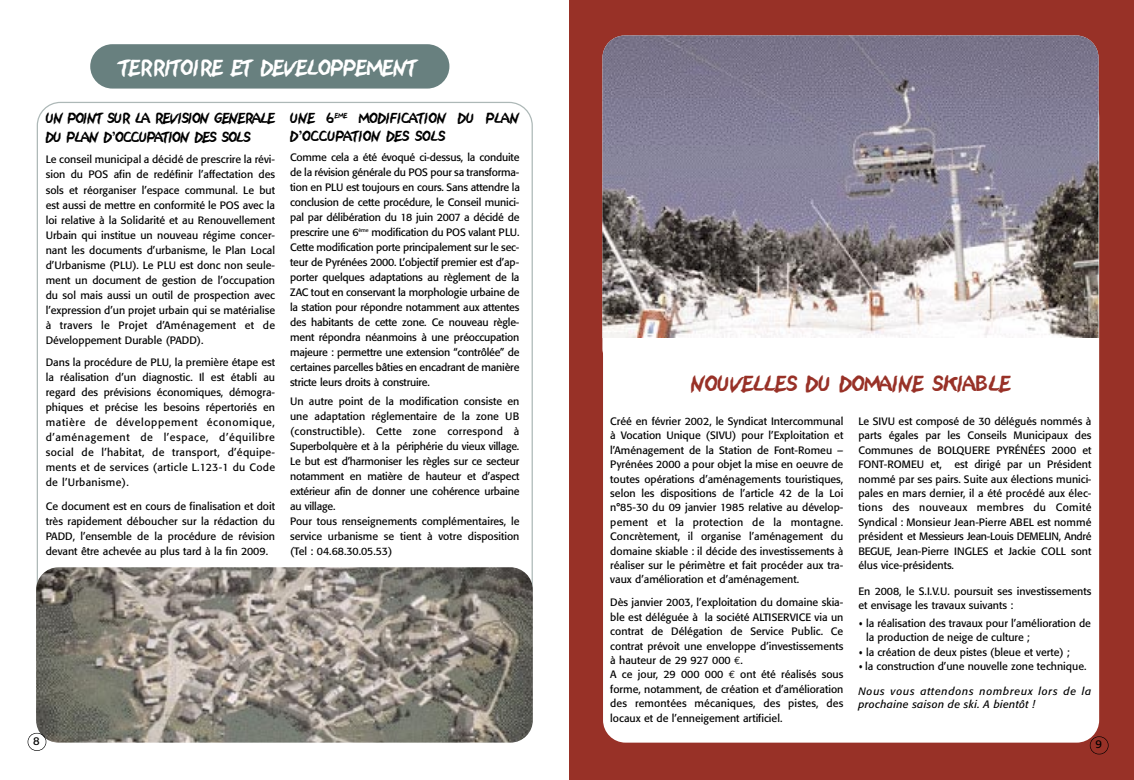
<style>
.page{position:relative;width:1134px;height:780px;background:#fff}
.page>*{position:absolute;margin:0;border:0;box-sizing:border-box;transform-origin:0 0}
.t1{font:18.75px "Sand";color:#983127}
.t2{font:18.75px "Sand";color:#fff}
.t3{font:12.5px/18.8px "Sand";letter-spacing:-.035em;color:#000}
.t4{font:12.5px/17.5px "Sand";color:#000}
.t5{font:11.25px "Formata";color:#000}
.t6{font:10.62px/15px "Formata";color:#000;text-align:justify}
.t7{font:italic 10.62px/12.5px "Formata";letter-spacing:.07em;color:#000}
.s1{font-family:"Euro Mono"}
.s2{font-family:"Optima";font-size:9.62px}
</style>
<div class="page">
<div style="left:569px;top:0;width:565px;height:780px;background:#983127"></div>
<div style="left:603px;top:95px;width:496px;height:647px;background:#fff;border-radius:22px"></div>
<div style="left:602px;top:35px;width:496px;height:336px;background:#fff;border-radius:22px"></div>
<img style="left:602px;top:35px;width:496px;height:302px">
<div style="left:1090px;top:736px;width:18px;height:18px;border:1px solid #000;border-radius:9px"></div>
<svg style="left:37px;top:102px;width:496px;height:639px"></svg>
<div style="left:46px;top:113px;width:473px;height:449px;background:#fff"></div>
<img style="left:36px;top:567px;width:497px;height:175px;border-radius:23px">
<div style="left:28px;top:732px;width:18px;height:18px;border:1px solid #000;border-radius:9px"></div>
<div style="left:90px;top:44px;width:359px;height:45px;background:#68807f;border-radius:22px"></div>
<p class="t2" style="left:120px;top:57px;width:298px">TERRITOIRE ET DEVELOPPEMENT</p>
<p class="t3" style="left:46px;top:110px;width:231px">UN POINT SUR LA REVISION GENERALE<br>DU PLAN D’OCCUPATION DES SOLS</p>
<p class="t6" style="left:46px;top:152px;width:231px">Le conseil municipal a décidé de prescrire la révi&shy;sion du POS afin de redéfinir l’affectation des sols et réorganiser l’espace communal. Le but est aussi de mettre en conformité le POS avec la loi relative à la Solidarité et au Renouvellement Urbain qui institue un nouveau régime concer&shy;nant les documents d’urbanisme, le Plan Local d’Urbanisme (PLU). Le PLU est donc non seule&shy;ment un document de gestion de l’occupation du sol mais aussi un outil de prospection avec l’expression d’un projet urbain qui se matérialise à travers le Projet d’Aménagement et de Développement Durable (PADD).</p>
<p class="t6" style="left:46px;top:355px;width:231px">Dans la procédure de PLU, la première étape est la réalisation d’un diagnostic. Il est établi au regard des prévisions économiques, démogra&shy;phiques et précise les besoins répertoriés en matière de développement économique, d’aménagement de l’espace, d’équilibre social de l’habitat, de transport, d’équipe&shy;ments et de services (article L.123-1 du Code de l’Urbanisme).</p>
<p class="t6" style="left:46px;top:498px;width:231px">Ce document est en cours de finalisation et doit très rapidement déboucher sur la rédaction du PADD, l’ensemble de la procédure de révision devant être achevée au plus tard à la fin 2009.</p>
<p class="t4" style="left:290px;top:110px;width:231px">UNE 6<sup>EME</sup> MODIFICATION DU PLAN<br>D’OCCUPATION DES SOLS</p>
<p class="t6" style="left:290px;top:150px;width:231px">Comme cela a été évoqué ci-dessus, la conduite de la révision générale du POS pour sa transforma&shy;tion en PLU est toujours en cours. Sans attendre la conclusion de cette procédure, le Conseil munici&shy;pal par délibération du 18 juin 2007 a décidé de prescrire une 6<sup>ème</sup> modification du POS valant PLU.<br>Cette modification porte principalement sur le sec&shy;teur de Pyrénées 2000. L’objectif premier est d’ap&shy;porter quelques adaptations au règlement de la ZAC tout en conservant la morphologie urbaine de la station pour répondre notamment aux attentes des habitants de cette zone. Ce nouveau règle&shy;ment répondra néanmoins à une préoccupation majeure : permettre une extension “contrôlée” de certaines parcelles bâties en encadrant de manière stricte leurs droits à construire.</p>
<p class="t6" style="left:290px;top:393px;width:231px;text-align:left">Un autre point de la modification consiste en une adaptation réglementaire de la zone UB (constructible). Cette zone correspond à Superbolquère et à la périphérie du vieux village.<br>Le but est d’harmoniser les règles sur ce secteur notamment en matière de hauteur et d’aspect extérieur afin de donner une cohérence urbaine au village.<br>Pour tous renseignements complémentaires, le service urbanisme se tient à votre disposition (Tel : 04.68.30.05.53)</p>
<p class="t5" style="left:33px;top:734px;width:8px">8</p>
<p class="t1" style="left:691px;top:374px;width:321px">NOUVELLES DU DOMAINE SKIABLE</p>
<p class="t6" style="left:610px;top:414px;width:235px;line-height:14.4px">Créé en février 2002, le Syndicat Intercommunal à Vocation Unique (SIVU) pour l’Exploitation et l’Aménagement de la Station de Font-Romeu – Pyrénées 2000 a pour objet la mise en oeuvre de toutes opérations d’aménagements touristiques, selon les dispositions de l’article 42 de la Loi n°85-30 du 09 janvier 1985 relative au dévelop&shy;pement et la protection de la montagne.<br>Concrètement, il organise l’aménagement du domaine skiable : il décide des investissements à réaliser sur le périmètre et fait procéder aux tra&shy;vaux d’amélioration et d’aménagement.</p>
<p class="t6" style="left:610px;top:595px;width:235px;line-height:14.4px;text-align:left">Dès janvier 2003, l’exploitation du domaine skia&shy;ble est déléguée à la société ALTISERVICE via un contrat de Délégation de Service Public. Ce contrat prévoit une enveloppe d’investissements à hauteur de 29 927 000 <span class="s1">€</span>.<br>A ce jour, 29 000 000 <span class="s1">€</span> ont été réalisés sous forme, notamment, de création et d’amélioration des remontées mécaniques, des pistes, des locaux et de l’enneigement artificiel.</p>
<p class="t6" style="left:858px;top:414px;width:235px;line-height:14.4px">Le SIVU est composé de 30 délégués nommés à parts égales par les Conseils Municipaux des Communes de BOLQUERE PYRÉNÉES 2000 et FONT-ROMEU et, est dirigé par un Président nommé par ses pairs. Suite aux élections munici&shy;pales en mars dernier, il a été procédé aux élec&shy;tions des nouveaux membres du Comité Syndical : Monsieur Jean-Pierre ABEL est nommé président et Messieurs Jean-Louis DEMELIN, André BEGUE, Jean-Pierre INGLES et Jackie COLL sont élus vice-présidents.</p>
<p class="t6" style="left:858px;top:583px;width:235px;line-height:14.4px">En 2008, le S.I.V.U. poursuit ses investissements et envisage les travaux suivants :</p>
<p class="t6" style="left:866px;top:616px;width:226px;line-height:14.4px;text-indent:-8px"><span class="s2">•</span> la réalisation des travaux pour l’amélioration de la production de neige de culture ;</p>
<p class="t6" style="left:858px;top:644px;width:213px"><span class="s2">•</span> la création de deux pistes (bleue et verte) ;</p>
<p class="t6" style="left:858px;top:659px;width:230px"><span class="s2">•</span> la construction d’une nouvelle zone technique.</p>
<p class="t7" style="left:858px;top:685px;width:235px">Nous vous attendons nombreux lors de la prochaine saison de ski. A bientôt !</p>
<p class="t5" style="left:1095px;top:737px;width:8px">9</p>
</div>
